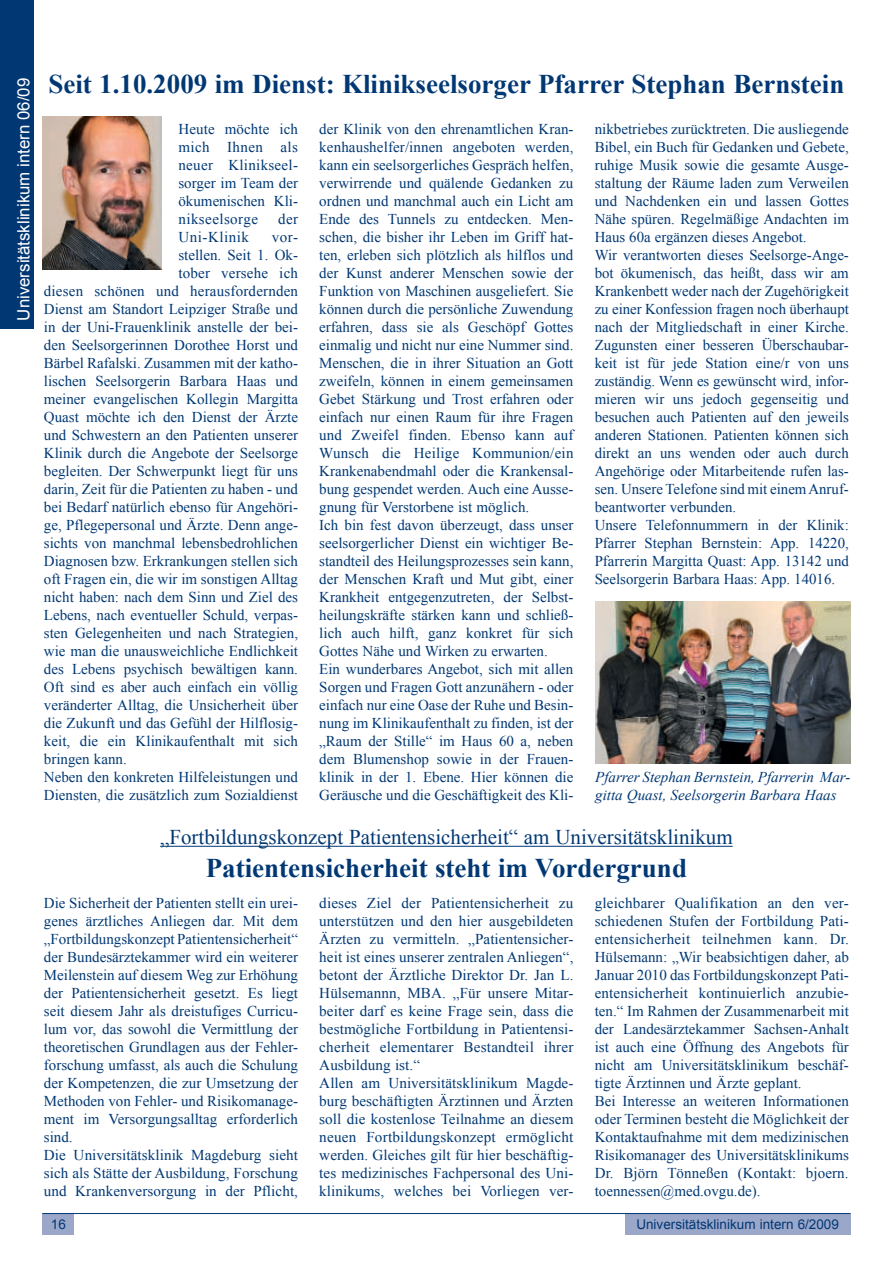
<style>
.page{position:relative;width:893px;height:1263px;background:#fff}
.page>*{position:absolute;margin:0;border:0;box-sizing:border-box;transform-origin:0 0}
.t1{font:700 27px "Times New Roman";color:#013874}
.t2{font:21px "Times New Roman";color:#013874}
.t3{font:16.8px "Arial";color:#fff}
.t4{font:15px/18px "Times New Roman";color:#013874}
.t5{font:italic 15px/18px "Times New Roman";color:#013874}
.t6{font:15px "Times New Roman";letter-spacing:.035em;color:#013874}
.t7{font:13.5px "Arial";color:#013874}
</style>
<div class="page">
<div style="left:625px;top:1213px;width:225px;height:21px;background:#9ba7c9"></div>
<div style="left:42px;top:1213px;width:32px;height:21px;background:#9ba7c9"></div>
<div style="left:0;top:0;width:34px;height:329px;background:#013874"></div>
<hr style="left:42px;top:1213px;width:808px;height:1px;background:#013874">
<hr style="left:160px;top:846px;width:573px;height:1px;background:#013874">
<img style="left:42px;top:116px;width:119px;height:153px">
<img style="left:595px;top:602px;width:255px;height:162px">
<p class="t3" style="left:14px;top:321px;width:244px;rotate:-90deg">Universitätsklinikum intern 06/09</p>
<h1 class="t1" style="left:48px;top:69px;width:797px">Seit 1.10.2009 im Dienst: Klinikseelsorger Pfarrer Stephan Bernstein</h1>
<p class="t4" style="left:178px;top:119px;width:121px;text-align:justify">Heute möchte ich mich Ihnen als neuer Klinikseel&shy;sorger im Team der ökumenischen Kli&shy;nikseelsorge</p>
<p class="t4" style="left:278px;top:209px;width:22px">der</p>
<p class="t6" style="left:178px;top:228px;width:72px">Uni-Klinik</p>
<p class="t4" style="left:272px;top:227px;width:26px">vor-</p>
<p class="t4" style="left:178px;top:245px;width:121px">stellen. Seit 1. Ok-</p>
<p class="t4" style="left:178px;top:263px;width:121px">tober versehe ich</p>
<p class="t4" style="left:44px;top:281px;width:256px">diesen schönen und herausfordernden</p>
<p class="t4" style="left:44px;top:299px;width:256px">Dienst am Standort Leipziger Straße und</p>
<p class="t4" style="left:44px;top:317px;width:256px">in der Uni-Frauenklinik anstelle der bei-</p>
<p class="t4" style="left:44px;top:335px;width:256px">den Seelsorgerinnen Dorothee Horst und</p>
<p class="t4" style="left:44px;top:353px;width:256px">Bärbel Rafalski. Zusammen mit der katho-</p>
<p class="t4" style="left:44px;top:371px;width:256px">lischen Seelsorgerin Barbara Haas und</p>
<p class="t4" style="left:44px;top:389px;width:256px">meiner evangelischen Kollegin Margitta</p>
<p class="t4" style="left:44px;top:407px;width:256px">Quast möchte ich den Dienst der Ärzte</p>
<p class="t4" style="left:44px;top:425px;width:256px">und Schwestern an den Patienten unserer</p>
<p class="t4" style="left:44px;top:443px;width:256px">Klinik durch die Angebote der Seelsorge</p>
<p class="t4" style="left:44px;top:461px;width:256px">begleiten. Der Schwerpunkt liegt für uns</p>
<p class="t4" style="left:44px;top:479px;width:256px">darin, Zeit für die Patienten zu haben - und</p>
<p class="t4" style="left:44px;top:497px;width:256px">bei Bedarf natürlich ebenso für Angehöri-</p>
<p class="t4" style="left:44px;top:515px;width:256px">ge, Pflegepersonal und Ärzte. Denn ange-</p>
<p class="t4" style="left:44px;top:533px;width:256px">sichts von manchmal lebensbedrohlichen</p>
<p class="t4" style="left:44px;top:551px;width:256px">Diagnosen bzw. Erkrankungen stellen sich</p>
<p class="t4" style="left:44px;top:569px;width:256px">oft Fragen ein, die wir im sonstigen Alltag</p>
<p class="t4" style="left:44px;top:587px;width:256px">nicht haben: nach dem Sinn und Ziel des</p>
<p class="t4" style="left:44px;top:605px;width:256px">Lebens, nach eventueller Schuld, verpas-</p>
<p class="t4" style="left:44px;top:623px;width:256px">sten Gelegenheiten und nach Strategien,</p>
<p class="t4" style="left:44px;top:641px;width:256px">wie man die unausweichliche Endlichkeit</p>
<p class="t4" style="left:44px;top:659px;width:256px">des Lebens psychisch bewältigen kann.</p>
<p class="t4" style="left:44px;top:677px;width:256px">Oft sind es aber auch einfach ein völlig</p>
<p class="t4" style="left:44px;top:695px;width:256px">veränderter Alltag, die Unsicherheit über</p>
<p class="t4" style="left:44px;top:713px;width:256px">die Zukunft und das Gefühl der Hilflosig-</p>
<p class="t4" style="left:44px;top:731px;width:255px">keit, die ein Klinikaufenthalt mit sich</p>
<p class="t4" style="left:44px;top:749px;width:84px">bringen kann.</p>
<p class="t4" style="left:44px;top:767px;width:256px">Neben den konkreten Hilfeleistungen und</p>
<p class="t4" style="left:44px;top:785px;width:256px">Diensten, die zusätzlich zum Sozialdienst</p>
<p class="t4" style="left:319px;top:119px;width:256px">der Klinik von den ehrenamtlichen Kran&shy;kenhaushelfer/innen angeboten werden, kann ein seelsorgerliches Gespräch helfen, verwirrende und quälende Gedanken zu ordnen und manchmal auch ein Licht am Ende des Tunnels zu entdecken. Men&shy;schen, die bisher ihr Leben im Griff hat&shy;ten, erleben sich plötzlich als hilflos und der Kunst anderer Menschen sowie der Funktion von Maschinen ausgeliefert. Sie können durch die persönliche Zuwendung erfahren, dass sie als Geschöpf Gottes einmalig und nicht nur eine Nummer sind.<br>Menschen, die in ihrer Situation an Gott zweifeln, können in einem gemeinsamen Gebet Stärkung und Trost erfahren oder einfach nur einen Raum für ihre Fragen und Zweifel finden. Ebenso kann auf Wunsch die Heilige Kommunion/ein Krankenabendmahl oder die Krankensal&shy;bung gespendet werden. Auch eine Ausse&shy;gnung für Verstorbene ist möglich.<br>Ich bin fest davon überzeugt, dass unser seelsorgerlicher Dienst ein wichtiger Be&shy;standteil des Heilungsprozesses sein kann, der Menschen Kraft und Mut gibt, einer Krankheit entgegenzutreten, der Selbst&shy;heilungskräfte stärken kann und schließ&shy;lich auch hilft, ganz konkret für sich Gottes Nähe und Wirken zu erwarten.<br>Ein wunderbares Angebot, sich mit allen Sorgen und Fragen Gott anzunähern - oder einfach nur eine Oase der Ruhe und Besin&shy;nung im Klinikaufenthalt zu finden, ist der „Raum der Stille“ im Haus 60 a, neben dem Blumenshop sowie in der Frauen&shy;klinik in der 1. Ebene. Hier können die Geräusche und die Geschäftigkeit des Kli-</p>
<p class="t4" style="left:595px;top:119px;width:256px">nikbetriebes zurücktreten. Die ausliegende Bibel, ein Buch für Gedanken und Gebete, ruhige Musik sowie die gesamte Ausge&shy;staltung der Räume laden zum Verweilen und Nachdenken ein und lassen Gottes Nähe spüren. Regelmäßige Andachten im Haus 60a ergänzen dieses Angebot.<br>Wir verantworten dieses Seelsorge-Ange&shy;bot ökumenisch, das heißt, dass wir am Krankenbett weder nach der Zugehörigkeit zu einer Konfession fragen noch überhaupt nach der Mitgliedschaft in einer Kirche.<br>Zugunsten einer besseren Überschaubar&shy;keit ist für jede Station eine/r von uns zuständig. Wenn es gewünscht wird, infor&shy;mieren wir uns jedoch gegenseitig und besuchen auch Patienten auf den jeweils anderen Stationen. Patienten können sich direkt an uns wenden oder auch durch Angehörige oder Mitarbeitende rufen las&shy;sen. Unsere Telefone sind mit einem Anruf&shy;beantworter verbunden.<br>Unsere Telefonnummern in der Klinik:<br>Pfarrer Stephan Bernstein: App. 14220, Pfarrerin Margitta Quast: App. 13142 und Seelsorgerin Barbara Haas: App. 14016.</p>
<p class="t5" style="left:595px;top:767px;width:257px">Pfarrer Stephan Bernstein, Pfarrerin Mar&shy;gitta Quast, Seelsorgerin Barbara Haas</p>
<h2 class="t2" style="left:160px;top:824px;width:574px">„Fortbildungskonzept Patientensicherheit“ am Universitätsklinikum</h2>
<h1 class="t1" style="left:206px;top:852px;width:483px">Patientensicherheit steht im Vordergrund</h1>
<p class="t4" style="left:44px;top:893px;width:256px">Die Sicherheit der Patienten stellt ein urei&shy;genes ärztliches Anliegen dar. Mit dem „Fortbildungskonzept Patientensicherheit“ der Bundesärztekammer wird ein weiterer Meilenstein auf diesem Weg zur Erhöhung der Patientensicherheit gesetzt. Es liegt seit diesem Jahr als dreistufiges Curricu&shy;lum vor, das sowohl die Vermittlung der theoretischen Grundlagen aus der Fehler&shy;forschung umfasst, als auch die Schulung der Kompetenzen, die zur Umsetzung der Methoden von Fehler- und Risikomanage&shy;ment im Versorgungsalltag erforderlich sind.<br>Die Universitätsklinik Magdeburg sieht sich als Stätte der Ausbildung, Forschung und Krankenversorgung in der Pflicht,</p>
<p class="t4" style="left:319px;top:893px;width:256px">dieses Ziel der Patientensicherheit zu unterstützen und den hier ausgebildeten Ärzten zu vermitteln. „Patientensicher&shy;heit ist eines unserer zentralen Anliegen“, betont der Ärztliche Direktor Dr. Jan L.<br>Hülsemannn, MBA. „Für unsere Mitar&shy;beiter darf es keine Frage sein, dass die bestmögliche Fortbildung in Patientensi&shy;cherheit elementarer Bestandteil ihrer Ausbildung ist.“<br>Allen am Universitätsklinikum Magde&shy;burg beschäftigten Ärztinnen und Ärzten soll die kostenlose Teilnahme an diesem neuen Fortbildungskonzept ermöglicht werden. Gleiches gilt für hier beschäftig&shy;tes medizinisches Fachpersonal des Uni&shy;klinikums, welches bei Vorliegen ver-</p>
<p class="t4" style="left:595px;top:893px;width:256px">gleichbarer Qualifikation an den ver&shy;schiedenen Stufen der Fortbildung Pati&shy;entensicherheit teilnehmen kann. Dr.<br>Hülsemann: „Wir beabsichtigen daher, ab Januar 2010 das Fortbildungskonzept Pati&shy;entensicherheit kontinuierlich anzubie&shy;ten.“ Im Rahmen der Zusammenarbeit mit der Landesärztekammer Sachsen-Anhalt ist auch eine Öffnung des Angebots für nicht am Universitätsklinikum beschäf&shy;tigte Ärztinnen und Ärzte geplant.<br>Bei Interesse an weiteren Informationen oder Terminen besteht die Möglichkeit der Kontaktaufnahme mit dem medizinischen Risikomanager des Universitätsklinikums Dr. Björn Tönneßen (Kontakt: bjoern. toennessen@med.ovgu.de).</p>
<p class="t7" style="left:51px;top:1216px;width:17px">16</p>
<p class="t7" style="left:636px;top:1216px;width:204px">Universitätsklinikum intern 6/2009</p>
</div>
